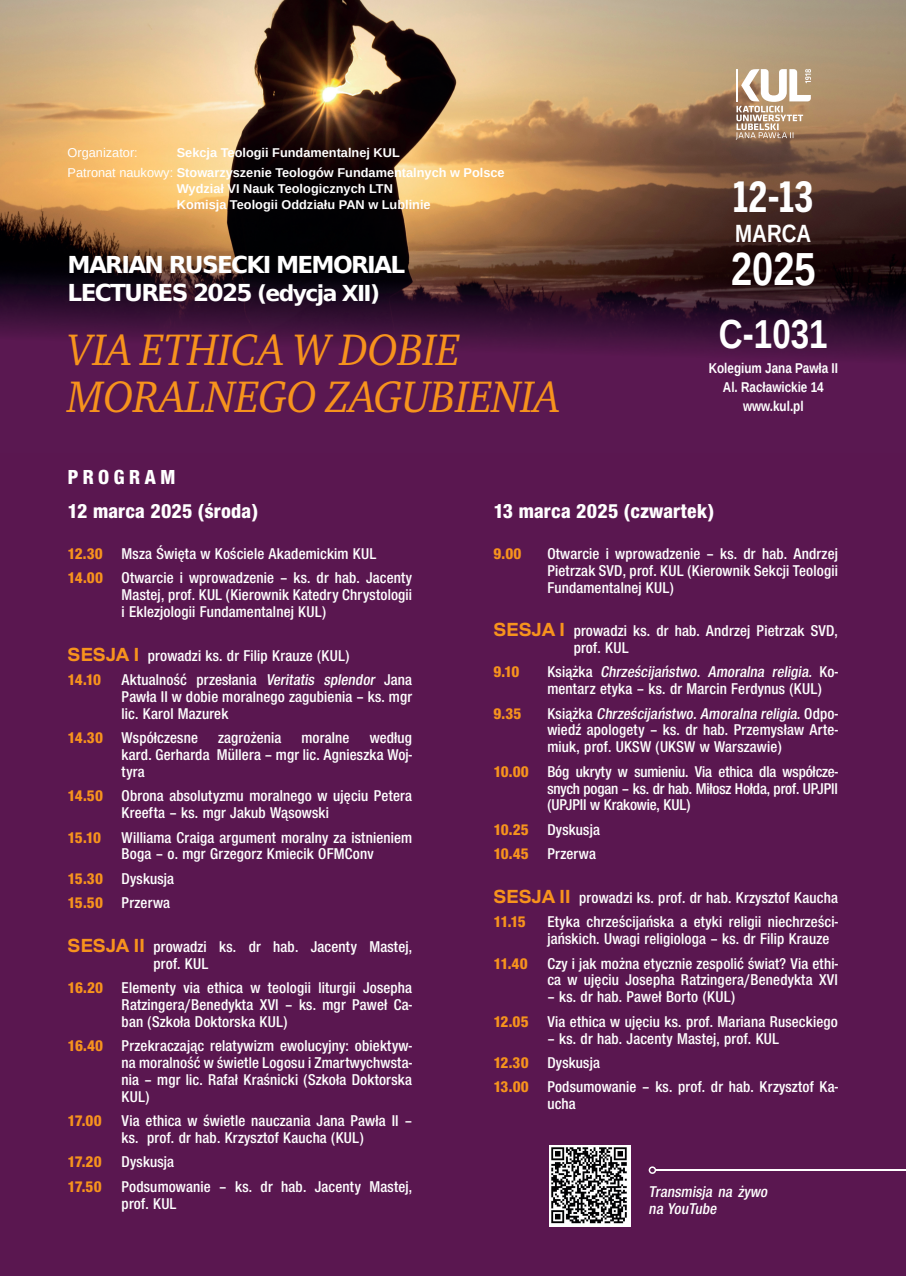
<style>
.page{position:relative;width:906px;height:1276px;background:#fff}
.page>*{position:absolute;margin:0;border:0;box-sizing:border-box;transform-origin:0 0}
.t1{font:700 46.35px "Liberation Sans Narrow";color:#fff}
.t2{font:italic 45.22px/46.2px "Wro Text";color:#f7931d}
.t3{font:700 41.33px "Benton Sans Comp CE";color:#fff}
.t4{font:700 40.42px "Liberation Sans Narrow";color:#fff}
.t5{font:700 24.97px "Liberation Sans Narrow";color:#fff}
.t6{font:700 23.25px/28.5px "Bitstream Vera Sans";letter-spacing:-.075em;color:#fff}
.t7{font:700 21px "Wro Sans Semi";letter-spacing:.01em;color:#fff}
.t8{font:700 21px "Wro Sans Semi";letter-spacing:.215em;color:#fff}
.t9{font:16.12px/16.8px "Wro Sans Semi";letter-spacing:.01em;color:#fff}
.t10{font:italic 16.12px/16.8px "Wro Sans Semi";letter-spacing:.01em;color:#fff}
.t11{font:700 16.12px "Wro Sans Semi";letter-spacing:-.035em;color:#f7931d}
.t12{font:700 14.25px/18.8px "Liberation Sans Narrow";color:#fff;text-align:center}
.t13{font:700 12.75px/20px "Liberation Sans";color:#fff;text-align:center}
.t14{font:12.75px "Liberation Sans";color:#fff}
.s1{font-weight:400}
.s2{font-size:21.9px}
.s3{font-weight:700;color:#f7931d}
.s4{font-family:"Alfabet";font-weight:700;font-size:18.75px;color:#f7931d}
.s5{font-style:italic}
</style>
<div class="page">
<img style="left:0;top:0;width:906px;height:438px">
<div style="left:0;top:438px;width:906px;height:838px;background:#5a1750"></div>
<svg style="left:735px;top:69px;width:76px;height:71px"></svg>
<hr style="left:655px;top:1169px;width:251px;height:2px;background:#fff">
<svg style="left:648px;top:1166px;width:8px;height:8px"></svg>
<div style="left:549px;top:1144px;width:81px;height:82px;background:#fff"></div>
<img style="left:551px;top:1147px;width:76px;height:76px">
<p class="t14" style="left:68px;top:145px;width:72px">Organizator:</p>
<p class="t13" style="left:68px;top:143px;width:438px">Sekcja Teologii Fundamentalnej KUL<br><span class="s1">Patronat naukowy:</span> Stowarzyszenie Teologów Fundamentalnych w Polsce</p>
<p class="t13" style="left:177px;top:181px;width:255px;line-height:15.8px;text-align:left">Wydział VI Nauk Teologicznych LTN<br>Komisja Teologii Oddziału PAN w Lublinie</p>
<h3 class="t6" style="left:68px;top:250px;width:339px">MARIAN RUSECKI MEMORIAL<br>LECTURES 2025 <span class="s2">(edycja XII)</span></h3>
<h2 class="t2" style="left:68px;top:327px;width:494px">VIA ETHICA W DOBIE<br>MORALNEGO ZAGUBIENIA</h2>
<h3 class="t8" style="left:68px;top:464px;width:109px">PROGRAM</h3>
<h3 class="t3" style="left:733px;top:171px;width:81px">12-13</h3>
<h3 class="t5" style="left:735px;top:216px;width:78px">MARCA</h3>
<h1 class="t1" style="left:731px;top:237px;width:86px">2025</h1>
<h3 class="t4" style="left:719px;top:306px;width:110px">C-1031</h3>
<p class="t12" style="left:708px;top:358px;width:131px">Kolegium Jana Pawła II<br>Al. Racławickie 14 www.kul.pl</p>
<h3 class="t7" style="left:68px;top:498px;width:192px">12 marca 2025 (środa)</h3>
<p class="t9" style="left:68px;top:541px;width:346px;line-height:24.5px"><span class="s3">12.30</span> Msza Święta w Kościele Akademickim KUL<br><span class="s3">14.00</span> Otwarcie i wprowadzenie – ks. dr hab. Jacenty</p>
<p class="t9" style="left:122px;top:586px;width:292px">Mastej, prof. KUL (Kierownik Katedry Chrystologii i Eklezjologii Fundamentalnej KUL)</p>
<p class="t9" style="left:68px;top:643px;width:283px;line-height:24.5px"><span class="s4">SESJA I</span> prowadzi ks. dr Filip Krauze (KUL)<br><span class="s3">14.10</span></p>
<p class="t9" style="left:122px;top:671px;width:292px;text-align:justify">Aktualność przesłania <span class="s5">Veritatis splendor</span> Jana Pawła II w dobie moralnego zagubienia – ks. mgr lic. Karol Mazurek</p>
<p class="t9" style="left:122px;top:729px;width:292px;text-align:justify;text-indent:-54px"><span class="s3">14.30</span> Współczesne zagrożenia moralne według kard. Gerharda Müllera – mgr lic. Agnieszka Woj&shy;tyra</p>
<p class="t9" style="left:122px;top:787px;width:292px;text-indent:-54px"><span class="s3">14.50</span> Obrona absolutyzmu moralnego w ujęciu Petera<br>Kreefta – ks. mgr Jakub Wąsowski</p>
<p class="t11" style="left:68px;top:827px;width:35px">15.10</p>
<p class="t9" style="left:122px;top:829px;width:292px">Williama Craiga argument moralny za istnieniem<br>Boga – o. mgr Grzegorz Kmiecik OFMConv</p>
<p class="t9" style="left:68px;top:866px;width:108px;line-height:24.5px"><span class="s3">15.30</span> Dyskusja<br><span class="s3">15.50</span> Przerwa</p>
<p class="t9" style="left:153px;top:938px;width:260px;text-indent:-86px"><span class="s4">SESJA II</span> prowadzi ks. dr hab. Jacenty Mastej, prof. KUL</p>
<p class="t9" style="left:122px;top:979px;width:292px;text-align:justify;text-indent:-54px"><span class="s3">16.20</span> Elementy via ethica w teologii liturgii Josepha Ratzingera/Benedykta XVI – ks. mgr Paweł Ca&shy;ban (Szkoła Doktorska KUL)</p>
<p class="t9" style="left:122px;top:1037px;width:292px;text-align:justify;text-indent:-54px"><span class="s3">16.40</span> Przekraczając relatywizm ewolucyjny: obiektyw&shy;na moralność w świetle Logosu i Zmartwychwsta&shy;nia – mgr lic. Rafał Kraśnicki (Szkoła Doktorska KUL)</p>
<p class="t9" style="left:68px;top:1112px;width:346px;text-align:center"><span class="s3">17.00</span> Via ethica w świetle nauczania Jana Pawła II – ks. prof. dr hab. Krzysztof Kaucha (KUL)</p>
<p class="t9" style="left:68px;top:1150px;width:346px;line-height:24.5px"><span class="s3">17.20</span> Dyskusja<br><span class="s3">17.50</span> Podsumowanie – ks. dr hab. Jacenty Mastej,</p>
<p class="t9" style="left:122px;top:1195px;width:56px">prof. KUL</p>
<h3 class="t7" style="left:493px;top:498px;width:222px">13 marca 2025 (czwartek)</h3>
<p class="t11" style="left:493px;top:544px;width:30px">9.00</p>
<p class="t9" style="left:547px;top:545px;width:292px;text-align:justify">Otwarcie i wprowadzenie – ks. dr hab. Andrzej Pietrzak SVD, prof. KUL (Kierownik Sekcji Teologii Fundamentalnej KUL)</p>
<p class="t9" style="left:573px;top:622px;width:266px;text-indent:-80px"><span class="s4">SESJA I</span> prowadzi ks. dr hab. Andrzej Pietrzak SVD, prof. KUL</p>
<p class="t11" style="left:493px;top:662px;width:28px">9.10</p>
<p class="t9" style="left:547px;top:663px;width:292px">Książka <span class="s5">Chrześcijaństwo. Amoralna religia.</span> Ko&shy;mentarz etyka – ks. dr Marcin Ferdynus (KUL)</p>
<p class="t11" style="left:493px;top:703px;width:30px">9.35</p>
<p class="t9" style="left:547px;top:705px;width:292px;text-align:justify">Książka <span class="s5">Chrześcijaństwo. Amoralna religia.</span> Odpo&shy;wiedź apologety – ks. dr hab. Przemysław Arte&shy;miuk, prof. UKSW (UKSW w Warszawie)</p>
<p class="t9" style="left:547px;top:763px;width:292px;text-align:justify;text-indent:-54px"><span class="s3">10.00</span> Bóg ukryty w sumieniu. Via ethica dla współcze&shy;snych pogan – ks. dr hab. Miłosz Hołda, prof. UPJPII (UPJPII w Krakowie, KUL)</p>
<p class="t9" style="left:493px;top:817px;width:108px;line-height:24.5px"><span class="s3">10.25</span> Dyskusja<br><span class="s3">10.45</span> Przerwa</p>
<p class="t9" style="left:493px;top:885px;width:346px;line-height:24.5px"><span class="s4">SESJA II</span> prowadzi ks. prof. dr hab. Krzysztof Kaucha<br><span class="s3">11.15</span></p>
<p class="t9" style="left:547px;top:913px;width:292px">Etyka chrześcijańska a etyki religii niechrześci&shy;jańskich. Uwagi religiologa – ks. dr Filip Krauze</p>
<p class="t9" style="left:493px;top:955px;width:346px;text-align:right"><span class="s3">11.40</span> Czy i jak można etycznie zespolić świat? Via ethi&shy;ca w ujęciu Josepha Ratzingera/Benedykta XVI</p>
<p class="t9" style="left:493px;top:984px;width:346px;line-height:24.5px;text-indent:54px">– ks. dr hab. Paweł Borto (KUL)<br><span class="s3">12.05</span> Via ethica w ujęciu ks. prof. Mariana Ruseckiego</p>
<p class="t9" style="left:493px;top:1026px;width:346px;line-height:24.5px;text-indent:54px">– ks. dr hab. Jacenty Mastej, prof. KUL<br><span class="s3">12.30</span> Dyskusja<br><span class="s3">13.00</span> Podsumowanie – ks. prof. dr hab. Krzysztof Ka-</p>
<p class="t9" style="left:547px;top:1095px;width:30px">ucha</p>
<p class="t10" style="left:648px;top:1183px;width:120px">Transmisja na żywo na YouTube</p>
</div>
